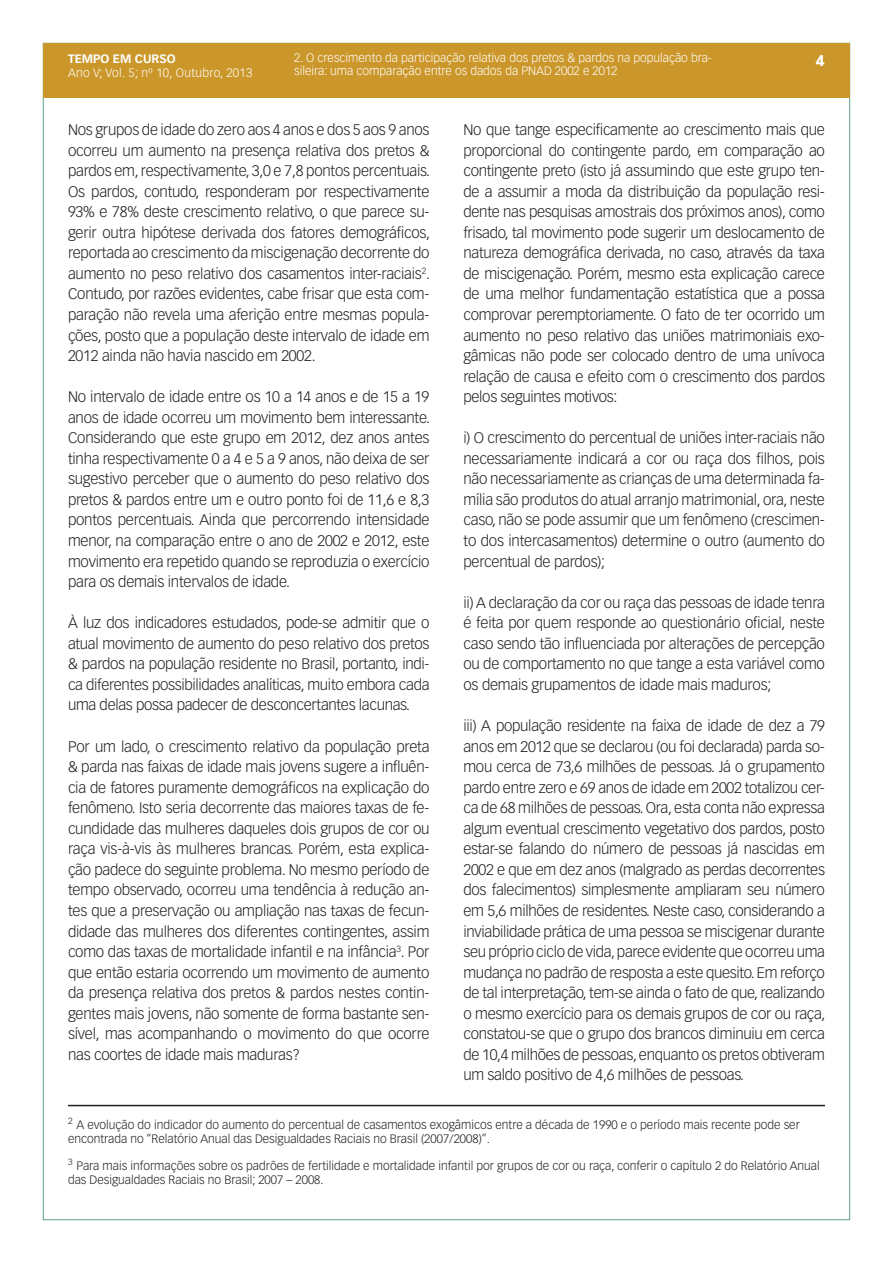
<style>
.page{position:relative;width:893px;height:1263px;background:#fff}
.page>*{position:absolute;margin:0;border:0;box-sizing:border-box;transform-origin:0 0}
.t1{font:300 15px/20.5px "Vectora LT Std";letter-spacing:-.015em;color:#231f20;text-align:justify}
.t2{font:700 15px "Vectora LT Std";color:#fff}
.t3{font:300 12px/14.4px "Vectora LT Std";color:#231f20}
.t4{font:300 12px/12.8px "Vectora LT Std";color:#fff}
.t5{font:300 12px "Vectora LT Std";letter-spacing:.025em;color:#fff}
.t6{font:700 12px "Vectora LT Std";color:#fff}
</style>
<div class="page">
<div style="left:43px;top:43px;width:806px;height:55px;background:#cb972a"></div>
<hr style="left:68px;top:1105px;width:757px;height:1px;background:#231f20">
<p class="t6" style="left:68px;top:51px;width:109px">TEMPO EM CURSO</p>
<p class="t5" style="left:68px;top:66px;width:186px">Ano V; Vol. 5; nº 10, Outubro, 2013</p>
<p class="t4" style="left:294px;top:51px;width:419px">2. O crescimento da participação relativa dos pretos &amp; pardos na população bra&shy;sileira: uma comparação entre os dados da PNAD 2002 e 2012</p>
<p class="t2" style="left:816px;top:51px;width:10px">4</p>
<p class="t1" style="left:463px;top:120px;width:363px">No que tange especificamente ao crescimento mais que proporcional do contingente pardo, em comparação ao contingente preto (isto já assumindo que este grupo ten&shy;de a assumir a moda da distribuição da população resi&shy;dente nas pesquisas amostrais dos próximos anos), como frisado, tal movimento pode sugerir um deslocamento de natureza demográfica derivada, no caso, através da taxa de miscigenação. Porém, mesmo esta explicação carece de uma melhor fundamentação estatística que a possa comprovar peremptoriamente. O fato de ter ocorrido um aumento no peso relativo das uniões matrimoniais exo&shy;gâmicas não pode ser colocado dentro de uma unívoca relação de causa e efeito com o crescimento dos pardos pelos seguintes motivos:</p>
<p class="t1" style="left:463px;top:428px;width:363px">i) O crescimento do percentual de uniões inter-raciais não necessariamente indicará a cor ou raça dos filhos, pois não necessariamente as crianças de uma determinada fa&shy;mília são produtos do atual arranjo matrimonial, ora, neste caso, não se pode assumir que um fenômeno (crescimen&shy;to dos intercasamentos) determine o outro (aumento do percentual de pardos);</p>
<p class="t1" style="left:463px;top:592px;width:363px">ii) A declaração da cor ou raça das pessoas de idade tenra é feita por quem responde ao questionário oficial, neste caso sendo tão influenciada por alterações de percepção ou de comportamento no que tange a esta variável como os demais grupamentos de idade mais maduros;</p>
<p class="t1" style="left:463px;top:716px;width:363px">iii) A população residente na faixa de idade de dez a 79 anos em 2012 que se declarou (ou foi declarada) parda so&shy;mou cerca de 73,6 milhões de pessoas. Já o grupamento pardo entre zero e 69 anos de idade em 2002 totalizou cer&shy;ca de 68 milhões de pessoas. Ora, esta conta não expressa algum eventual crescimento vegetativo dos pardos, posto estar-se falando do número de pessoas já nascidas em 2002 e que em dez anos (malgrado as perdas decorrentes dos falecimentos) simplesmente ampliaram seu número em 5,6 milhões de residentes. Neste caso, considerando a inviabilidade prática de uma pessoa se miscigenar durante seu próprio ciclo de vida, parece evidente que ocorreu uma mudança no padrão de resposta a este quesito. Em reforço de tal interpretação, tem-se ainda o fato de que, realizando o mesmo exercício para os demais grupos de cor ou raça, constatou-se que o grupo dos brancos diminuiu em cerca de 10,4 milhões de pessoas, enquanto os pretos obtiveram um saldo positivo de 4,6 milhões de pessoas.</p>
<p class="t3" style="left:68px;top:1117px;width:733px"><sup>2</sup> A evolução do indicador do aumento do percentual de casamentos exogâmicos entre a década de 1990 e o período mais recente pode ser encontrada no “Relatório Anual das Desigualdades Raciais no Brasil (2007/2008)”.</p>
<p class="t3" style="left:68px;top:1158px;width:753px"><sup>3</sup> Para mais informações sobre os padrões de fertilidade e mortalidade infantil por grupos de cor ou raça, conferir o capítulo 2 do Relatório Anual das Desigualdades Raciais no Brasil; 2007 – 2008.</p>
<p class="t1" style="left:68px;top:120px;width:364px">Nos grupos de idade do zero aos 4 anos e dos 5 aos 9 anos ocorreu um aumento na presença relativa dos pretos &amp; pardos em, respectivamente, 3,0 e 7,8 pontos percentuais.<br>Os pardos, contudo, responderam por respectivamente 93% e 78% deste crescimento relativo, o que parece su&shy;gerir outra hipótese derivada dos fatores demográficos, reportada ao crescimento da miscigenação decorrente do aumento no peso relativo dos casamentos inter-raciais<sup>2</sup>.<br>Contudo, por razões evidentes, cabe frisar que esta com&shy;paração não revela uma aferição entre mesmas popula&shy;ções, posto que a população deste intervalo de idade em 2012 ainda não havia nascido em 2002.</p>
<p class="t1" style="left:68px;top:387px;width:363px">No intervalo de idade entre os 10 a 14 anos e de 15 a 19 anos de idade ocorreu um movimento bem interessante.<br>Considerando que este grupo em 2012, dez anos antes tinha respectivamente 0 a 4 e 5 a 9 anos, não deixa de ser sugestivo perceber que o aumento do peso relativo dos pretos &amp; pardos entre um e outro ponto foi de 11,6 e 8,3 pontos percentuais. Ainda que percorrendo intensidade menor, na comparação entre o ano de 2002 e 2012, este movimento era repetido quando se reproduzia o exercício para os demais intervalos de idade.</p>
<p class="t1" style="left:68px;top:613px;width:363px">À luz dos indicadores estudados, pode-se admitir que o atual movimento de aumento do peso relativo dos pretos &amp; pardos na população residente no Brasil, portanto, indi&shy;ca diferentes possibilidades analíticas, muito embora cada uma delas possa padecer de desconcertantes lacunas.</p>
<p class="t1" style="left:68px;top:736px;width:363px">Por um lado, o crescimento relativo da população preta &amp; parda nas faixas de idade mais jovens sugere a influên&shy;cia de fatores puramente demográficos na explicação do fenômeno. Isto seria decorrente das maiores taxas de fe&shy;cundidade das mulheres daqueles dois grupos de cor ou raça vis-à-vis às mulheres brancas. Porém, esta explica&shy;ção padece do seguinte problema. No mesmo período de tempo observado, ocorreu uma tendência à redução an&shy;tes que a preservação ou ampliação nas taxas de fecun&shy;didade das mulheres dos diferentes contingentes, assim como das taxas de mortalidade infantil e na infância<sup>3</sup>. Por que então estaria ocorrendo um movimento de aumento da presença relativa dos pretos &amp; pardos nestes contin&shy;gentes mais jovens, não somente de forma bastante sen&shy;sível, mas acompanhando o movimento do que ocorre nas coortes de idade mais maduras?</p>
</div>
